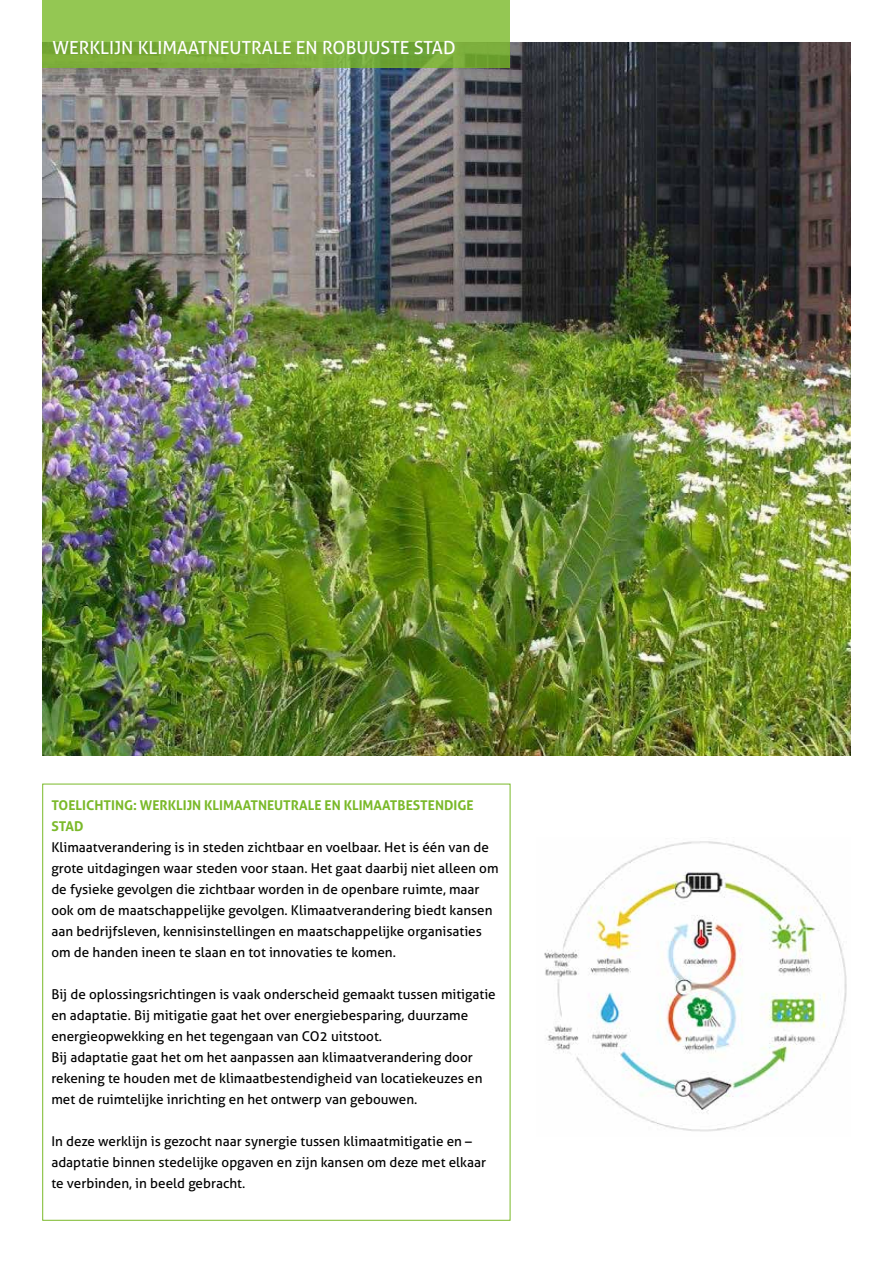
<style>
.page{position:relative;width:893px;height:1263px;background:#fff}
.page>*{position:absolute;margin:0;border:0;box-sizing:border-box;transform-origin:0 0}
.t1{font:18px "Aller";color:#fff}
.t2{font:13.5px/21px "Aller";color:#000}
.t3{font:700 13.5px/21px "Aller";color:#7ab929}
</style>
<div class="page">
<img style="left:43px;top:43px;width:807px;height:712px">
<svg style="left:43px;top:0;width:467px;height:68px;background:#89bc49"></svg>
<img style="left:544px;top:841px;width:303px;height:291px">
<h1 class="t1" style="left:52px;top:37px;width:405px">WERKLIJN KLIMAATNEUTRALE EN ROBUUSTE STAD</h1>
<p class="t3" style="left:51px;top:795px;width:424px">TOELICHTING: WERKLIJN KLIMAATNEUTRALE EN KLIMAATBESTENDIGE<br>STAD</p>
<p class="t2" style="left:51px;top:837px;width:449px">Klimaatverandering is in steden zichtbaar en voelbaar. Het is één van de grote uitdagingen waar steden voor staan. Het gaat daarbij niet alleen om de fysieke gevolgen die zichtbaar worden in de openbare ruimte, maar ook om de maatschappelijke gevolgen. Klimaatverandering biedt kansen aan bedrijfsleven, kennisinstellingen en maatschappelijke organisaties om de handen ineen te slaan en tot innovaties te komen.</p>
<p class="t2" style="left:51px;top:984px;width:446px">Bij de oplossingsrichtingen is vaak onderscheid gemaakt tussen mitigatie en adaptatie. Bij mitigatie gaat het over energiebesparing, duurzame energieopwekking en het tegengaan van CO2 uitstoot.<br>Bij adaptatie gaat het om het aanpassen aan klimaatverandering door rekening te houden met de klimaatbestendigheid van locatiekeuzes en met de ruimtelijke inrichting en het ontwerp van gebouwen.</p>
<p class="t2" style="left:51px;top:1131px;width:436px">In deze werklijn is gezocht naar synergie tussen klimaatmitigatie en – adaptatie binnen stedelijke opgaven en zijn kansen om deze met elkaar te verbinden, in beeld gebracht.</p>
</div>
